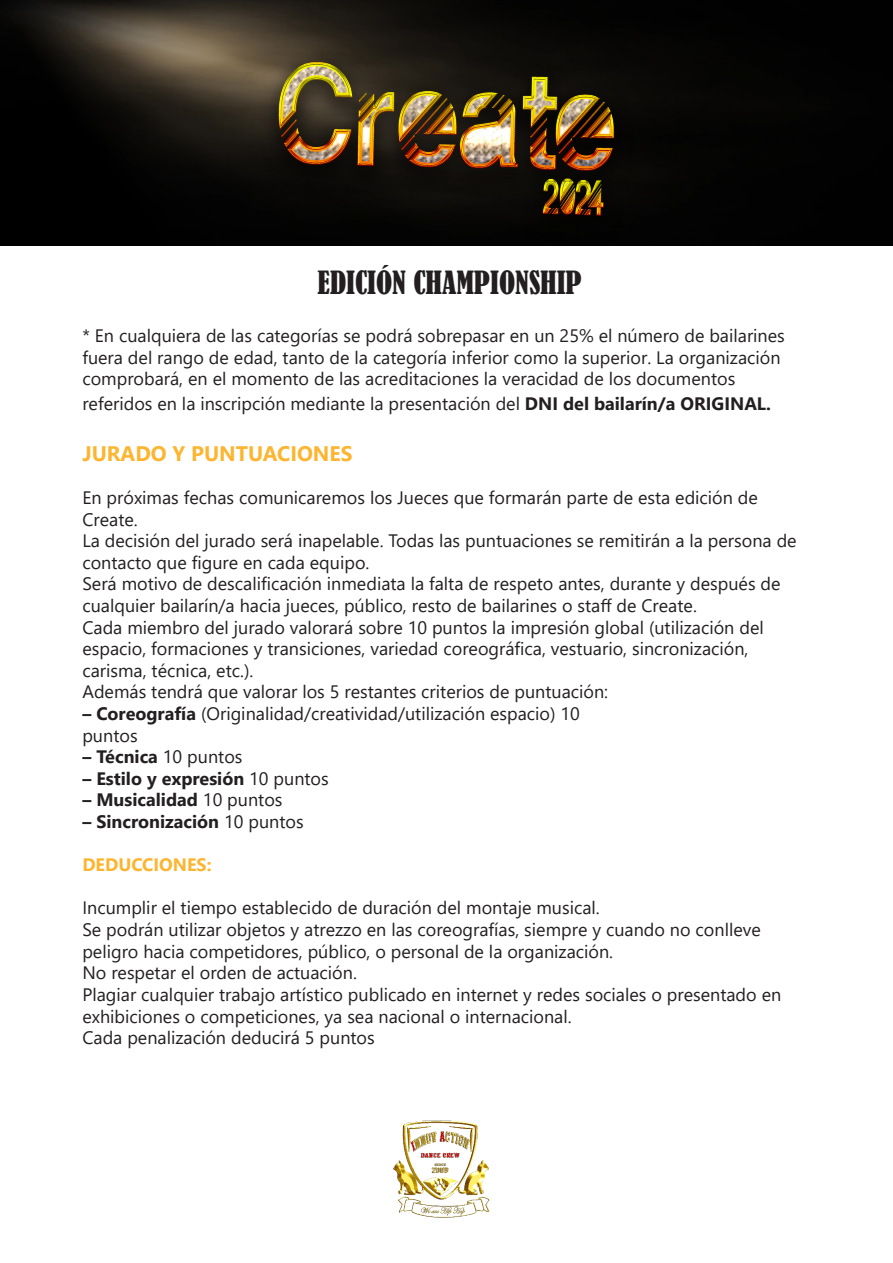
<style>
.page{position:relative;width:893px;height:1263px;background:#fff}
.page>*{position:absolute;margin:0;border:0;box-sizing:border-box;transform-origin:0 0}
.t1{font:condensed 30px "Bernard";color:#231f20}
.t2{font:700 21px "Segoe UI";color:#fcb530}
.t3{font:18px/21.6px "Segoe UI";color:#231f20}
.t4{font:700 18px "Segoe UI";color:#231f20}
.t5{font:700 18px "Segoe UI";color:#fcb530}
.s1{font-weight:700}
.s2{font-weight:400}
</style>
<div class="page">
<img style="left:393px;top:1120px;width:97px;height:98px">
<img style="left:0;top:0;width:893px;height:246px">
<img style="left:212px;top:3px;width:469px;height:243px">
<p class="t1" style="left:318px;top:265px;width:266px">EDICIÓN CHAMPIONSHIP</p>
<p class="t3" style="left:82px;top:323px;width:704px">* En cualquiera de las categorías se podrá sobrepasar en un 25% el número de bailarines fuera del rango de edad, tanto de la categoría inferior como la superior. La organización comprobará, en el momento de las acreditaciones la veracidad de los documentos</p>
<p class="t3" style="left:82px;top:392px;width:690px">referidos en la inscripción mediante la presentación del <span class="s1">DNI del bailarín/a ORIGINAL.</span></p>
<p class="t2" style="left:82px;top:434px;width:272px">JURADO Y PUNTUACIONES</p>
<p class="t3" style="left:82px;top:485px;width:677px">En próximas fechas comunicaremos los Jueces que formarán parte de esta edición de<br>Create.</p>
<p class="t3" style="left:82px;top:528px;width:716px">La decisión del jurado será inapelable. Todas las puntuaciones se remitirán a la persona de contacto que figure en cada equipo.</p>
<p class="t3" style="left:82px;top:572px;width:700px">Será motivo de descalificación inmediata la falta de respeto antes, durante y después de cualquier bailarín/a hacia jueces, público, resto de bailarines o staff de Create.</p>
<p class="t3" style="left:82px;top:615px;width:683px">Cada miembro del jurado valorará sobre 10 puntos la impresión global (utilización del espacio, formaciones y transiciones, variedad coreográfica, vestuario, sincronización, carisma, técnica, etc.).</p>
<p class="t3" style="left:82px;top:680px;width:527px">Además tendrá que valorar los 5 restantes criterios de puntuación:</p>
<p class="t3" style="left:82px;top:701px;width:499px"><span class="s1">– Coreografía</span> (Originalidad/creatividad/utilización espacio) 10</p>
<p class="t3" style="left:82px;top:723px;width:57px">puntos</p>
<p class="t4" style="left:82px;top:740px;width:162px">– Técnica <span class="s2">10 puntos</span></p>
<p class="t4" style="left:82px;top:761px;width:248px">– Estilo y expresión <span class="s2">10 puntos</span></p>
<p class="t4" style="left:82px;top:783px;width:202px">– Musicalidad <span class="s2">10 puntos</span></p>
<p class="t4" style="left:82px;top:805px;width:223px">– Sincronización <span class="s2">10 puntos</span></p>
<p class="t5" style="left:82px;top:848px;width:131px">DEDUCCIONES:</p>
<p class="t3" style="left:82px;top:896px;width:519px">Incumplir el tiempo establecido de duración del montaje musical.</p>
<p class="t3" style="left:82px;top:917px;width:680px">Se podrán utilizar objetos y atrezzo en las coreografías, siempre y cuando no conlleve peligro hacia competidores, público, o personal de la organización.</p>
<p class="t3" style="left:82px;top:960px;width:276px">No respetar el orden de actuación.</p>
<p class="t3" style="left:82px;top:982px;width:700px">Plagiar cualquier trabajo artístico publicado en internet y redes sociales o presentado en exhibiciones o competiciones, ya sea nacional o internacional.</p>
<p class="t3" style="left:82px;top:1025px;width:294px">Cada penalización deducirá 5 puntos</p>
</div>
